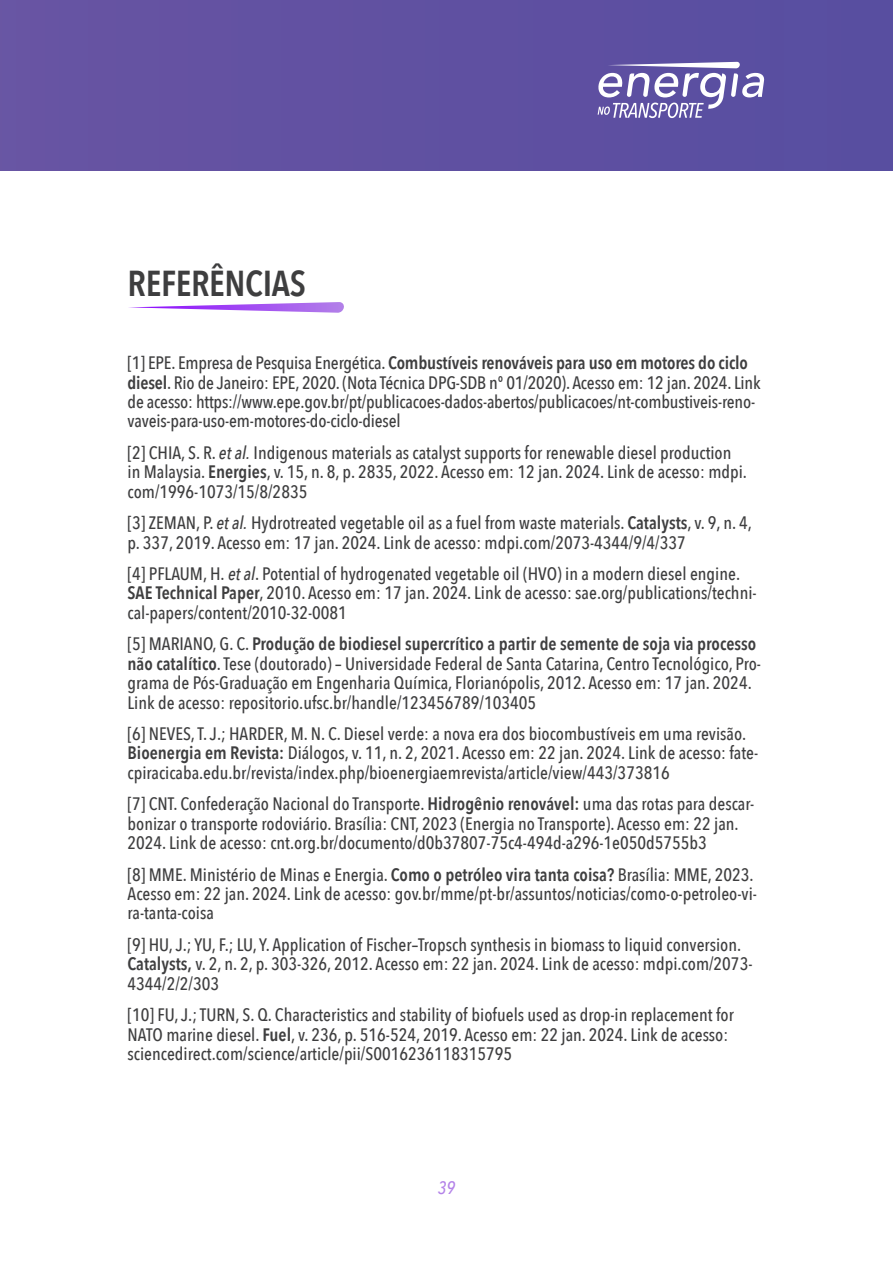
<style>
.page{position:relative;width:893px;height:1263px;background:#fff}
.page>*{position:absolute;margin:0;border:0;box-sizing:border-box;transform-origin:0 0}
.Estilo_de_parágrafo_1{font:600 36px "Avenir Next Condensed";letter-spacing:-.01em;color:#3e3e3f}
.Referências{font:500 18px/19.5px "Avenir Next Condensed";color:#3e3e3f}
.t1{font:italic 500 18px "Avenir Next Condensed";color:#b382e8}
.s1{font-weight:600}
.s2{font-style:italic}
</style>
<div class="page">
<div style="left:0;top:0;width:893px;height:170px;background:#6051a1"></div>
<svg style="left:598px;top:62px;width:166px;height:56px"></svg>
<svg style="left:128px;top:302px;width:216px;height:11px"></svg>
<p class="Estilo_de_parágrafo_1" style="left:128px;top:252px;width:180px">REFERÊNCIAS</p>
<p class="Referências" style="left:128px;top:353px;width:635px">[1] EPE. Empresa de Pesquisa Energética. <span class="s1">Combustíveis renováveis para uso em motores do ciclo diesel</span>. Rio de Janeiro: EPE, 2020. (Nota Técnica DPG-SDB nº 01/2020). Acesso em: 12 jan. 2024. Link de acesso: https://www.epe.gov.br/pt/publicacoes-dados-abertos/publicacoes/nt-combustiveis-reno&shy;vaveis-para-uso-em-motores-do-ciclo-diesel</p>
<p class="Referências" style="left:128px;top:443px;width:621px">[2] CHIA, S. R. <span class="s2">et al.</span> Indigenous materials as catalyst supports for renewable diesel production in Malaysia. <span class="s1">Energies</span>, v. 15, n. 8, p. 2835, 2022. Acesso em: 12 jan. 2024. Link de acesso: mdpi. com/1996-1073/15/8/2835</p>
<p class="Referências" style="left:128px;top:513px;width:626px">[3] ZEMAN, P. <span class="s2">et al.</span> Hydrotreated vegetable oil as a fuel from waste materials. <span class="s1">Catalysts</span>, v. 9, n. 4, p. 337, 2019. Acesso em: 17 jan. 2024. Link de acesso: mdpi.com/2073-4344/9/4/337</p>
<p class="Referências" style="left:128px;top:564px;width:631px">[4] PFLAUM, H. <span class="s2">et al</span>. Potential of hydrogenated vegetable oil (HVO) in a modern diesel engine.<br><span class="s1">SAE Technical Paper</span>, 2010. Acesso em: 17 jan. 2024. Link de acesso: sae.org/publications/techni&shy;cal-papers/content/2010-32-0081</p>
<p class="Referências" style="left:128px;top:634px;width:635px">[5] MARIANO, G. C. <span class="s1">Produção de biodiesel supercrítico a partir de semente de soja via processo não catalítico</span>. Tese (doutorado) – Universidade Federal de Santa Catarina, Centro Tecnológico, Pro&shy;grama de Pós-Graduação em Engenharia Química, Florianópolis, 2012. Acesso em: 17 jan. 2024.<br>Link de acesso: repositorio.ufsc.br/handle/123456789/103405</p>
<p class="Referências" style="left:128px;top:724px;width:632px">[6] NEVES, T. J.; HARDER, M. N. C. Diesel verde: a nova era dos biocombustíveis em uma revisão.<br><span class="s1">Bioenergia em Revista:</span> Diálogos, v. 11, n. 2, 2021. Acesso em: 22 jan. 2024. Link de acesso: fate&shy;cpiracicaba.edu.br/revista/index.php/bioenergiaemrevista/article/view/443/373816</p>
<p class="Referências" style="left:128px;top:794px;width:628px">[7] CNT. Confederação Nacional do Transporte. <span class="s1">Hidrogênio renovável:</span> uma das rotas para descar&shy;bonizar o transporte rodoviário. Brasília: CNT, 2023 (Energia no Transporte). Acesso em: 22 jan.<br>2024. Link de acesso: cnt.org.br/documento/d0b37807-75c4-494d-a296-1e050d5755b3</p>
<p class="Referências" style="left:128px;top:864px;width:631px">[8] MME. Ministério de Minas e Energia. <span class="s1">Como o petróleo vira tanta coisa?</span> Brasília: MME, 2023.<br>Acesso em: 22 jan. 2024. Link de acesso: gov.br/mme/pt-br/assuntos/noticias/como-o-petroleo-vi&shy;ra-tanta-coisa</p>
<p class="Referências" style="left:128px;top:935px;width:626px">[9] HU, J.; YU, F.; LU, Y. Application of Fischer–Tropsch synthesis in biomass to liquid conversion.<br><span class="s1">Catalysts,</span> v. 2, n. 2, p. 303-326, 2012. Acesso em: 22 jan. 2024. Link de acesso: mdpi.com/2073-<br>4344/2/2/303</p>
<p class="Referências" style="left:128px;top:1005px;width:608px">[10] FU, J.; TURN, S. Q. Characteristics and stability of biofuels used as drop-in replacement for<br>NATO marine diesel. <span class="s1">Fuel</span>, v. 236, p. 516-524, 2019. Acesso em: 22 jan. 2024. Link de acesso: sciencedirect.com/science/article/pii/S0016236118315795</p>
<p class="t1" style="left:438px;top:1176px;width:19px">39</p>
</div>
